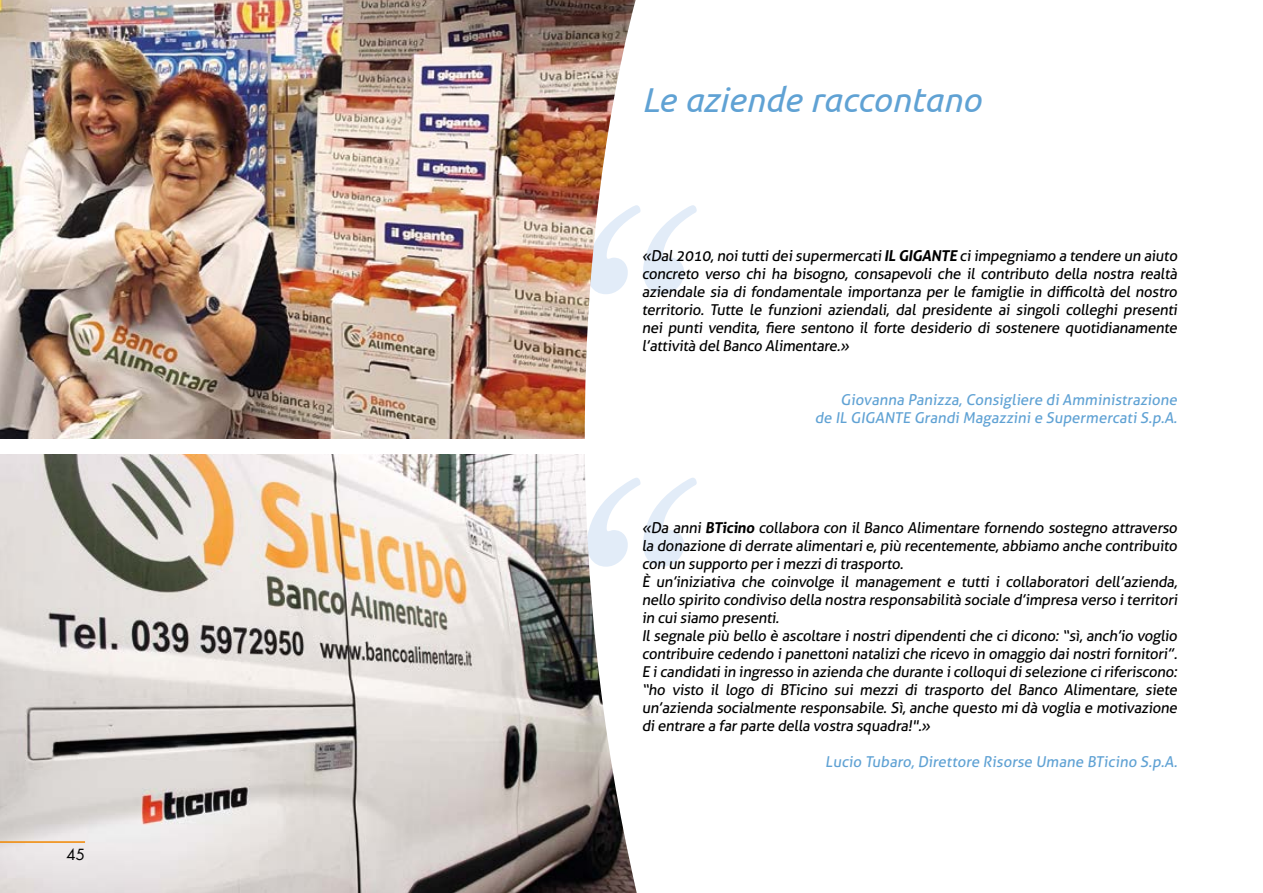
<style>
.page{position:relative;width:1263px;height:893px;background:#fff}
.page>*{position:absolute;margin:0;border:0;box-sizing:border-box;transform-origin:0 0}
.t1{font:italic 34.5px "Ubuntu";color:#60a2d4}
.t2{font:15px/18px "Aller";color:#000;text-align:justify}
.t3{font:15px/18px "Aller";color:#60a2d4;text-align:right}
.t4{font:15px "Futura LT";color:#000}
.s1{font-weight:700}
</style>
<div class="page">
<svg style="left:637px;top:205px;width:60px;height:89px"></svg>
<svg style="left:637px;top:478px;width:60px;height:89px"></svg>
<img style="left:0;top:0;width:637px;height:893px">
<div style="left:0;top:439px;width:591px;height:15px;background:#fff"></div>
<hr style="left:0;top:841px;width:85px;height:2px;background:#f18700">
<p class="t4" style="left:67px;top:845px;width:20px">45</p>
<h1 class="t1" style="left:642px;top:79px;width:341px">Le aziende raccontano</h1>
<p class="t2" style="left:642px;top:246px;width:540px">«Dal2010,noituttideisupermercati<span class="s1">IL GIGANTE</span> ciimpegniamo a tendere un aiuto concreto verso chi ha bisogno, consapevoli che il contributo della nostra realtà aziendale sia di fondamentale importanza per le famiglie in difficoltà del nostro territorio. Tutte le funzioni aziendali, dal presidente ai singoli colleghi presenti nei punti vendita, fiere sentono il forte desiderio di sostenere quotidianamente l’attività delBanco Alimentare.»</p>
<p class="t3" style="left:815px;top:390px;width:367px">Giovanna Panizza, Consigliere di Amministrazione<br>de IL GIGANTE Grandi Magazzini e Supermercati S.p.A.</p>
<p class="t2" style="left:642px;top:519px;width:540px;text-align:left">«Da anni <span class="s1">BTicino</span> collabora con il Banco Alimentare fornendo sostegno attraverso la donazione diderrate alimentarie,più recentemente,abbiamo anche contribuito con un supporto perimezziditrasporto.<br>È un’iniziativa che coinvolge il management e tutti i collaboratori dell’azienda, nello spirito condiviso della nostra responsabilità sociale d’impresa verso iterritori in cuisiamo presenti.<br>Il segnale più bello è ascoltare i nostri dipendenti che ci dicono: “sì, anch’io voglio contribuire cedendo ipanettoninataliziche ricevo in omaggio dainostrifornitori”.<br>E icandidatiin ingresso in azienda che durante icolloquidiselezione ciriferiscono: “ho visto il logo di BTicino sui mezzi di trasporto del Banco Alimentare, siete un’azienda socialmente responsabile. Sì, anche questo mi dà voglia e motivazione dientrare a farparte della vostra squadra!".»</p>
<p class="t3" style="left:825px;top:753px;width:356px">Lucio Tubaro, Direttore Risorse Umane BTicino S.p.A.</p>
</div>
